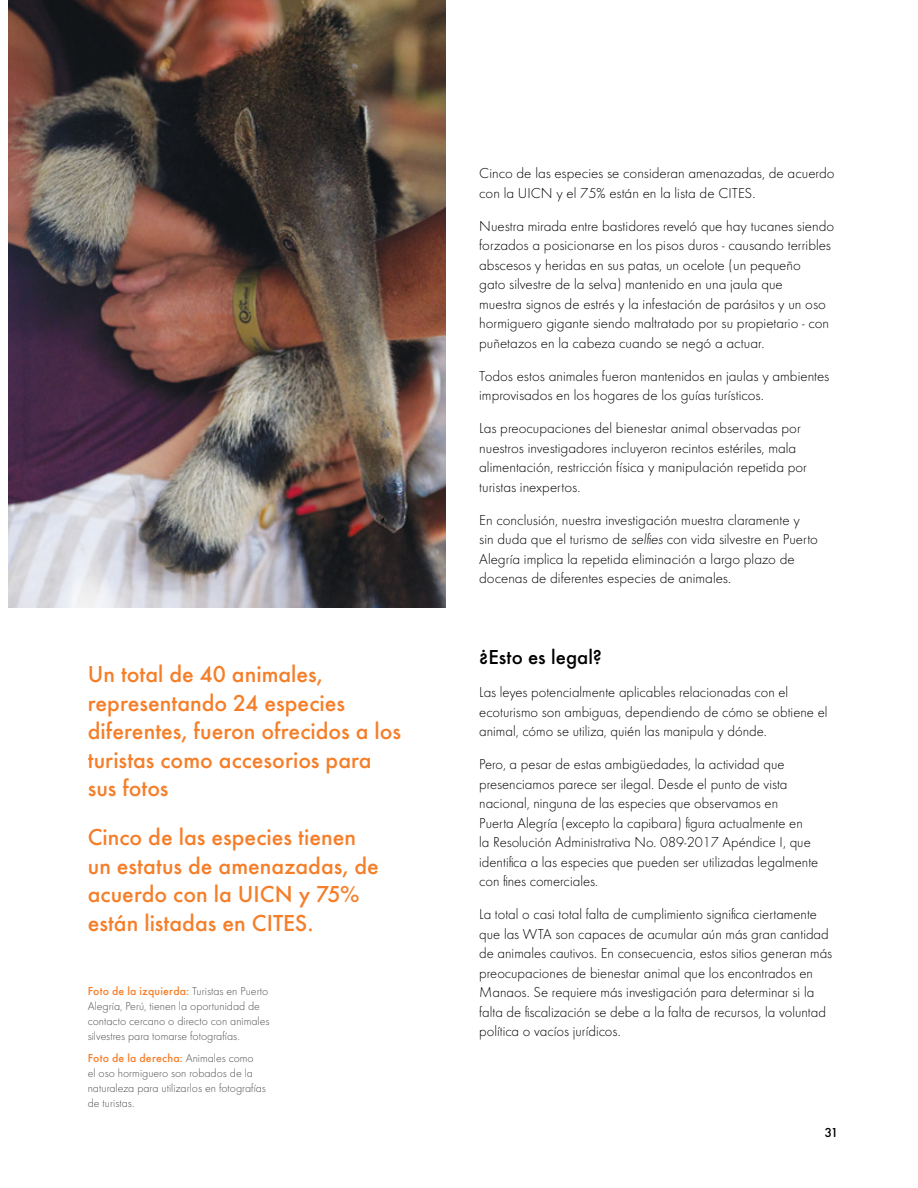
<style>
.page{position:relative;width:918px;height:1188px;background:#fff}
.page>*{position:absolute;margin:0;border:0;box-sizing:border-box;transform-origin:0 0}
.t1{font:500 24px/28.5px "Futura Round";color:#f57e29}
.t2{font:500 21px "Futura Round";color:#000}
.t3{font:300 15px/19.5px "Futura Round";color:#000}
.t4{font:500 13.5px "Futura Round";color:#000}
.t5{font:300 12px/15px "Futura Round";color:#4d4d4f}
.s1{font-weight:500;color:#f57e29}
</style>
<div class="page">
<img style="left:9px;top:0;width:437px;height:608px">
<h1 class="t1" style="left:88px;top:658px;width:315px">Un total de 40 animales, representando 24 especies diferentes, fueron ofrecidos a los turistas como accesorios para sus fotos</h1>
<h1 class="t1" style="left:88px;top:821px;width:293px">Cinco de las especies tienen un estatus de amenazadas, de acuerdo con la UICN y 75% están listadas en CITES.</h1>
<p class="t5" style="left:88px;top:983px;width:183px"><span class="s1">Foto de la izquierda:</span> Turistas en Puerto Alegría, Perú, tienen la oportunidad de contacto cercano o directo con animales silvestres para tomarse fotografías.</p>
<p class="t5" style="left:88px;top:1050px;width:180px"><span class="s1">Foto de la derecha:</span> Animales como<br>el oso hormiguero son robados de la naturaleza para utilizarlos en fotografías de turistas.</p>
<p class="t3" style="left:479px;top:163px;width:357px">Cinco de las especies se consideran amenazadas, de acuerdo con la UICN y el 75% están en la lista de CITES.</p>
<p class="t3" style="left:479px;top:215px;width:356px">Nuestra mirada entre bastidores reveló que hay tucanes siendo forzados a posicionarse en los pisos duros - causando terribles abscesos y heridas en sus patas, un ocelote (un pequeño<br>gato silvestre de la selva) mantenido en una jaula que<br>muestra signos de estrés y la infestación de parásitos y un oso hormiguero gigante siendo maltratado por su propietario - con puñetazos en la cabeza cuando se negó a actuar.</p>
<p class="t3" style="left:479px;top:365px;width:352px">Todos estos animales fueron mantenidos en jaulas y ambientes improvisados en los hogares de los guías turísticos.</p>
<p class="t3" style="left:479px;top:418px;width:329px">Las preocupaciones del bienestar animal observadas por nuestros investigadores incluyeron recintos estériles, mala alimentación, restricción física y manipulación repetida por turistas inexpertos.</p>
<p class="t3" style="left:479px;top:509px;width:340px">En conclusión, nuestra investigación muestra claramente y sin duda que el turismo de selfies con vida silvestre en Puerto Alegría implica la repetida eliminación a largo plazo de docenas de diferentes especies de animales.</p>
<h2 class="t2" style="left:479px;top:642px;width:124px">¿Esto es legal?</h2>
<p class="t3" style="left:479px;top:682px;width:350px">Las leyes potencialmente aplicables relacionadas con el ecoturismo son ambiguas, dependiendo de cómo se obtiene el animal, cómo se utiliza, quién las manipula y dónde.</p>
<p class="t3" style="left:479px;top:754px;width:341px">Pero, a pesar de estas ambigüedades, la actividad que presenciamos parece ser ilegal. Desde el punto de vista nacional, ninguna de las especies que observamos en<br>Puerta Alegría (excepto la capibara) figura actualmente en<br>la Resolución Administrativa No. 089-2017 Apéndice I, que identifica a las especies que pueden ser utilizadas legalmente con fines comerciales.</p>
<p class="t3" style="left:479px;top:904px;width:355px">La total o casi total falta de cumplimiento significa ciertamente que las WTA son capaces de acumular aún más gran cantidad de animales cautivos. En consecuencia, estos sitios generan más preocupaciones de bienestar animal que los encontrados en Manaos. Se requiere más investigación para determinar si la falta de fiscalización se debe a la falta de recursos, la voluntad política o vacíos jurídicos.</p>
<p class="t4" style="left:825px;top:1123px;width:14px">31</p>
</div>
